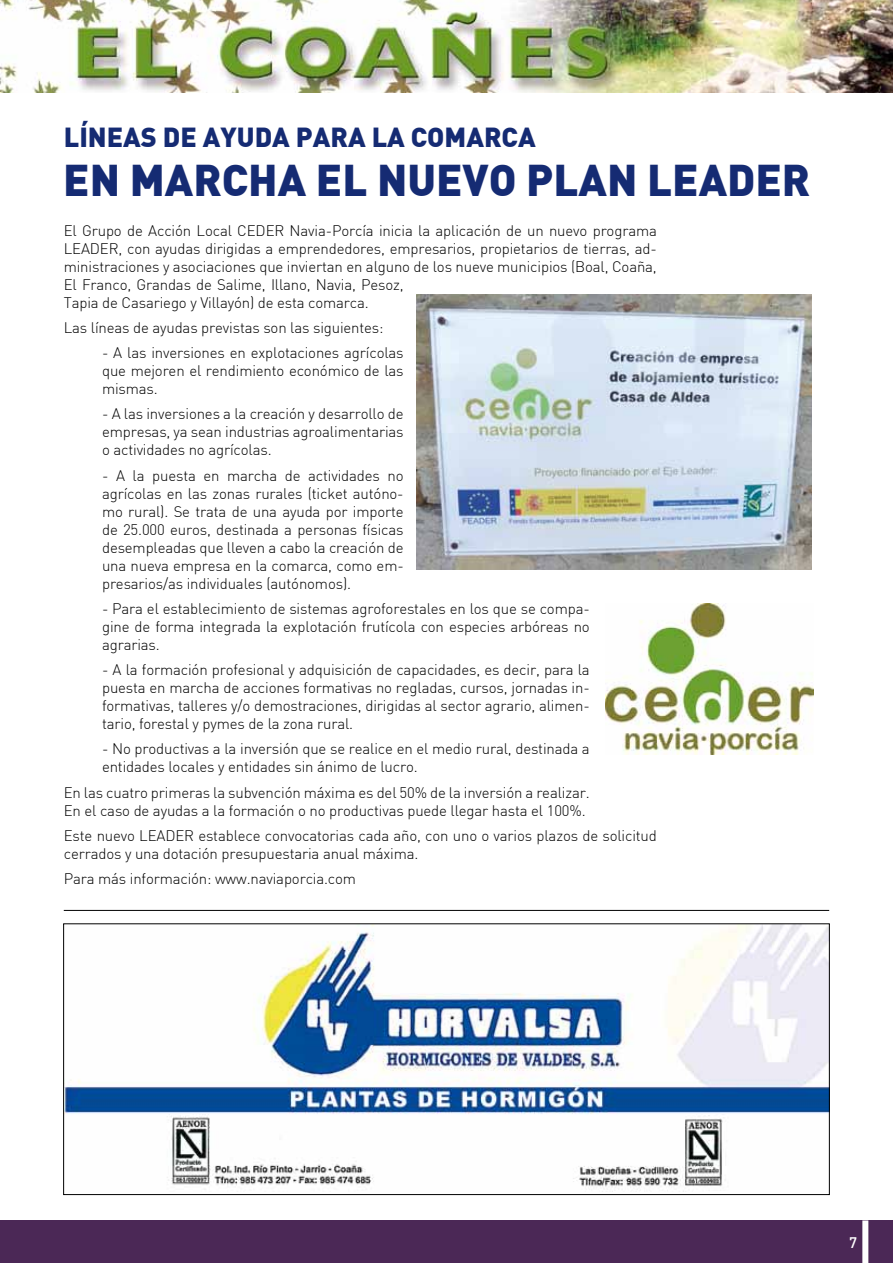
<style>
.page{position:relative;width:893px;height:1263px;background:#fff}
.page>*{position:absolute;margin:0;border:0;box-sizing:border-box;transform-origin:0 0}
.t1{font:900 43.5px "DIN";color:#152b73}
.t2{font:900 27px "DIN";color:#152b73}
.t3{font:300 15px/18px "DIN";letter-spacing:-.01em;color:#000;text-align:justify}
.t4{font:500 15px "DIN";color:#fff}
</style>
<div class="page">
<img style="left:0;top:0;width:893px;height:92px">
<div style="left:0;top:1220px;width:893px;height:43px;background:#4b2856"></div>
<div style="left:862px;top:1220px;width:6px;height:43px;background:#fff"></div>
<img style="left:65px;top:925px;width:763px;height:267px">
<hr style="left:64px;top:910px;width:765px;height:1px;background:#000">
<img style="left:605px;top:604px;width:209px;height:151px">
<img style="left:416px;top:295px;width:396px;height:274px">
<h2 class="t2" style="left:64px;top:119px;width:473px">LÍNEAS DE AYUDA PARA LA COMARCA</h2>
<h1 class="t1" style="left:63px;top:151px;width:748px">EN MARCHA EL NUEVO PLAN LEADER</h1>
<p class="t3" style="left:64px;top:221px;width:595px;text-align:left">El Grupo de Acción Local CEDER Navia-Porcía inicia la aplicación de un nuevo programa LEADER, con ayudas dirigidas a emprendedores, empresarios, propietarios de tierras, ad&shy;ministraciones y asociaciones que inviertan en alguno de los nueve municipios (Boal, Coaña, El Franco, Grandas de Salime, Illano, Navia, Pesoz,<br>Tapia de Casariego y Villayón) de esta comarca.</p>
<p class="t3" style="left:64px;top:318px;width:321px">Las líneas de ayudas previstas son las siguientes:</p>
<p class="t3" style="left:102px;top:344px;width:303px">- A las inversiones en explotaciones agrícolas que mejoren el rendimiento económico de las mismas.</p>
<p class="t3" style="left:102px;top:405px;width:303px">- A las inversiones a la creación y desarrollo de empresas, ya sean industrias agroalimentarias o actividades no agrícolas.</p>
<p class="t3" style="left:102px;top:466px;width:303px">- A la puesta en marcha de actividades no agrícolas en las zonas rurales (ticket autóno&shy;mo rural). Se trata de una ayuda por importe de 25.000 euros, destinada a personas físicas desempleadas que lleven a cabo la creación de una nueva empresa en la comarca, como em&shy;presarios/as individuales (autónomos).</p>
<p class="t3" style="left:102px;top:599px;width:489px">- Para el establecimiento de sistemas agroforestales en los que se compa&shy;gine de forma integrada la explotación frutícola con especies arbóreas no agrarias.</p>
<p class="t3" style="left:102px;top:660px;width:489px">- A la formación profesional y adquisición de capacidades, es decir, para la puesta en marcha de acciones formativas no regladas, cursos, jornadas in&shy;formativas, talleres y/o demostraciones, dirigidas al sector agrario, alimen&shy;tario, forestal y pymes de la zona rural.</p>
<p class="t3" style="left:102px;top:740px;width:489px">- No productivas a la inversión que se realice en el medio rural, destinada a entidades locales y entidades sin ánimo de lucro.</p>
<p class="t3" style="left:64px;top:783px;width:527px">En las cuatro primeras la subvención máxima es del 50% de la inversión a realizar.<br>En el caso de ayudas a la formación o no productivas puede llegar hasta el 100%.</p>
<p class="t3" style="left:64px;top:826px;width:595px">Este nuevo LEADER establece convocatorias cada año, con uno o varios plazos de solicitud cerrados y una dotación presupuestaria anual máxima.</p>
<p class="t3" style="left:64px;top:869px;width:294px">Para más información: www.naviaporcia.com</p>
<p class="t4" style="left:849px;top:1232px;width:9px">7</p>
</div>
